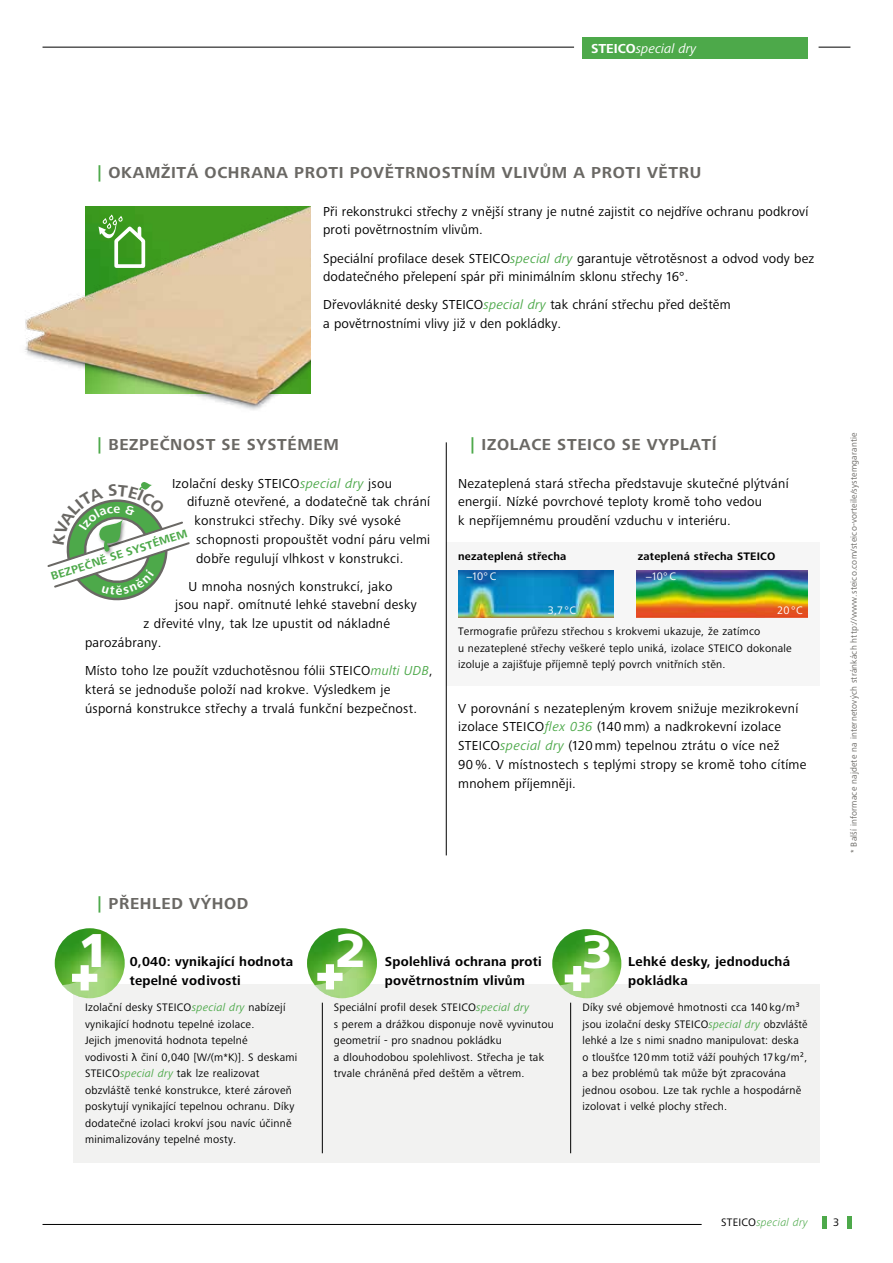
<style>
.page{position:relative;width:893px;height:1263px;background:#fff}
.page>*{position:absolute;margin:0;border:0;box-sizing:border-box;transform-origin:0 0}
.t1{font:800 49.35px "Frutiger Next Pro";color:#fff}
.t2{font:800 48.75px "Frutiger Next Pro";color:#fff}
.t3{font:700 16.5px "Frutiger Next Pro";letter-spacing:.04em;color:#6a6864}
._1_0_Copy{font:13.5px/18.8px "Frutiger Next Pro";letter-spacing:.02em;color:#000}
.t4{font:700 13.5px/18.8px "Frutiger Next Pro";letter-spacing:.02em;color:#000}
.t5{font:italic 13.5px "Frutiger Next Pro";color:#fff}
.t6{font:700 11.7px "Frutiger Next Pro";color:#4da94a}
._2_0_Copy_Marginalie{font:11.25px/16.5px "Frutiger Next Pro";letter-spacing:.02em;color:#000}
._2_0_Copy_Marginalie-2{font:700 11.25px "Frutiger Next Pro";letter-spacing:.02em;color:#000}
._2_0_Copy_Marginalie-3{font:11.25px "Frutiger Next Pro";color:#fff}
._2_0_Copy_Marginalie-4{font:italic 300 11.25px "Frutiger Next Pro";letter-spacing:.02em;color:#4da94a}
._2_0_Copy_Marginalie-5{font:9px "Frutiger Next Pro";letter-spacing:.02em;color:#6a6864}
.s1{font-weight:700;font-style:normal}
.s2{color:#4da94a}
.s3{font-style:italic;color:#4da94a}
.s4{font-family:"Myriad Pro"}
.s5{font-weight:400;font-style:normal;color:#000}
</style>
<div class="page">
<hr style="left:43px;top:47px;width:531px;height:1px;background:#000">
<hr style="left:819px;top:47px;width:31px;height:1px;background:#000">
<hr style="left:822px;top:1216px;width:4px;height:13px;background:#4da94a">
<div style="left:847px;top:1216px;width:5px;height:13px;background:#4da94a"></div>
<hr style="left:43px;top:1224px;width:659px;height:1px;background:#000">
<div style="left:583px;top:38px;width:225px;height:21px;background:#4da94a"></div>
<div style="left:73px;top:984px;width:747px;height:179px;background:#f2f2f1"></div>
<img style="left:25px;top:206px;width:285px;height:204px">
<img style="left:55px;top:928px;width:70px;height:70px;border-radius:35px">
<svg style="left:62px;top:939px;width:63px;height:59px"></svg>
<img style="left:307px;top:928px;width:70px;height:70px;border-radius:35px">
<svg style="left:314px;top:939px;width:63px;height:59px"></svg>
<img style="left:552px;top:929px;width:69px;height:69px;border-radius:35px">
<svg style="left:560px;top:939px;width:61px;height:59px"></svg>
<div style="left:446px;top:542px;width:374px;height:144px;background:#f6f6f6"></div>
<img style="left:458px;top:571px;width:155px;height:46px">
<img style="left:637px;top:571px;width:171px;height:46px">
<svg style="left:99px;top:214px;width:47px;height:54px"></svg>
<hr style="left:322px;top:1003px;width:1px;height:150px;background:#000">
<hr style="left:446px;top:442px;width:1px;height:413px;background:#000">
<hr style="left:570px;top:1003px;width:1px;height:150px;background:#000">
<svg style="left:47px;top:482px;width:143px;height:119px"></svg>
<p class="t5" style="left:591px;top:41px;width:107px"><span class="s1">STEICO</span>special dry</p>
<p class="t3" style="left:98px;top:163px;width:605px"><span class="s2">|</span> OKAMŽITÁ OCHRANA PROTI POVĚTRNOSTNÍM VLIVŮM A PROTI VĚTRU</p>
<p class="_1_0_Copy" style="left:323px;top:202px;width:487px">Při rekonstrukci střechy z vnější strany je nutné zajistit co nejdříve ochranu podkroví proti povětrnostním vlivům.</p>
<p class="_1_0_Copy" style="left:323px;top:249px;width:492px">Speciální profilace desek STEICO<span class="s3">special dry</span> garantuje větrotěsnost a odvod vody bez dodatečného přelepení spár při minimálním sklonu střechy 16°.</p>
<p class="_1_0_Copy" style="left:323px;top:296px;width:409px">Dřevovláknité desky STEICO<span class="s3">special dry</span> tak chrání střechu před deštěm a povětrnostními vlivy již v den pokládky.</p>
<p class="t3" style="left:98px;top:435px;width:243px"><span class="s2">|</span> BEZPEČNOST SE SYSTÉMEM</p>
<p class="_1_0_Copy" style="left:172px;top:474px;width:221px">Izolační desky STEICO<span class="s3">special dry</span> jsou</p>
<p class="_1_0_Copy" style="left:187px;top:492px;width:245px">difuzně otevřené, a dodatečně tak chrání</p>
<p class="_1_0_Copy" style="left:195px;top:511px;width:208px">konstrukci střechy. Díky své vysoké</p>
<p class="_1_0_Copy" style="left:196px;top:530px;width:236px">schopnosti propouštět vodní páru velmi</p>
<p class="_1_0_Copy" style="left:196px;top:549px;width:209px">dobře regulují vlhkost v konstrukci.</p>
<p class="_1_0_Copy" style="left:189px;top:577px;width:206px">U mnoha nosných konstrukcí, jako</p>
<p class="_1_0_Copy" style="left:175px;top:596px;width:243px">jsou např. omítnuté lehké stavební desky</p>
<p class="_1_0_Copy" style="left:144px;top:614px;width:248px">z dřevité vlny, tak lze upustit od nákladné</p>
<p class="_1_0_Copy" style="left:85px;top:633px;width:78px">parozábrany.</p>
<p class="_1_0_Copy" style="left:85px;top:661px;width:349px">Místo toho lze použít vzduchotěsnou fólii STEICO<span class="s3">multi UDB</span>, která se jednoduše položí nad krokve. Výsledkem je úsporná konstrukce střechy a trvalá funkční bezpečnost.</p>
<p class="t6" style="left:49px;top:570px;width:139px;rotate:-18deg">BEZPEČNĚ SE SYSTÉM EM</p>
<p class="t3" style="left:471px;top:435px;width:247px"><span class="s2">|</span> IZOLACE STEICO SE VYPLATÍ</p>
<p class="_1_0_Copy" style="left:458px;top:474px;width:332px">Nezateplená stará střecha představuje skutečné plýtvání energií. Nízké povrchové teploty kromě toho vedou<br>k nepříjemnému proudění vzduchu v interiéru.</p>
<p class="_2_0_Copy_Marginalie-2" style="left:458px;top:550px;width:110px">nezateplená střecha</p>
<p class="_2_0_Copy_Marginalie-2" style="left:638px;top:550px;width:139px">zateplená střecha STEICO</p>
<p class="_2_0_Copy_Marginalie-3" style="left:466px;top:570px;width:32px">−10° C</p>
<p class="_2_0_Copy_Marginalie-3" style="left:646px;top:570px;width:32px">−10° C</p>
<p class="_2_0_Copy_Marginalie-3" style="left:548px;top:604px;width:30px">3,7 °C</p>
<p class="_2_0_Copy_Marginalie-3" style="left:777px;top:604px;width:27px">20 °C</p>
<p class="_2_0_Copy_Marginalie" style="left:458px;top:623px;width:335px">Termografie průřezu střechou s krokvemi ukazuje, že zatímco<br>u nezateplené střechy veškeré teplo uniká, izolace STEICO dokonale izoluje a zajišťuje příjemně teplý povrch vnitřních stěn.</p>
<p class="_1_0_Copy" style="left:458px;top:699px;width:350px">V porovnání s nezatepleným krovem snižuje mezikrokevní izolace STEICO<span class="s3">flex 036</span> (140 mm) a nadkrokevní izolace STEICO<span class="s3">special dry</span> (120 mm) tepelnou ztrátu o více než<br>90 %. V místnostech s teplými stropy se kromě toho cítíme mnohem příjemněji.</p>
<p class="t3" style="left:98px;top:894px;width:152px"><span class="s2">|</span> PŘEHLED VÝHOD</p>
<p class="t1" style="left:78px;top:923px;width:32px">1</p>
<p class="t4" style="left:130px;top:952px;width:165px">0,040: vynikající hodnota tepelné vodivosti</p>
<p class="t1" style="left:336px;top:922px;width:32px">2</p>
<p class="t4" style="left:385px;top:952px;width:158px">Spolehlivá ochrana proti povětrnostním vlivům</p>
<p class="t2" style="left:582px;top:924px;width:32px">3</p>
<p class="t4" style="left:628px;top:952px;width:163px">Lehké desky, jednoduchá pokládka</p>
<p class="_2_0_Copy_Marginalie" style="left:85px;top:999px;width:214px">Izolační desky STEICO<span class="s3">special dry</span> nabízejí vynikající hodnotu tepelné izolace.<br>Jejich jmenovitá hodnota tepelné<br>vodivosti <span class="s4">λ</span> činí 0,040 [W/(m*K)]. S deskami STEICO<span class="s3">special dry</span> tak lze realizovat obzvláště tenké konstrukce, které zároveň poskytují vynikající tepelnou ochranu. Díky dodatečné izolaci krokví jsou navíc účinně minimalizovány tepelné mosty.</p>
<p class="_2_0_Copy_Marginalie" style="left:334px;top:999px;width:222px">Speciální profil desek STEICO<span class="s3">special dry<br></span>s perem a drážkou disponuje nově vyvinutou geometrií - pro snadnou pokládku<br>a dlouhodobou spolehlivost. Střecha je tak trvale chráněná před deštěm a větrem.</p>
<p class="_2_0_Copy_Marginalie" style="left:583px;top:999px;width:227px">Díky své objemové hmotnosti cca 140 kg/m³ jsou izolační desky STEICO<span class="s3">special dry</span> obzvláště lehké a lze s nimi snadno manipulovat: deska<br>o tloušťce 120 mm totiž váží pouhých 17 kg/m², a bez problémů tak může být zpracována jednou osobou. Lze tak rychle a hospodárně izolovat i velké plochy střech.</p>
<p class="_2_0_Copy_Marginalie-5" style="left:849px;top:853px;width:422px;rotate:-90deg">* Balší informace najdete na internetových stránkách http://www.steico.com/steico-vorteile/systemgarantie</p>
<p class="_2_0_Copy_Marginalie-4" style="left:721px;top:1216px;width:88px"><span class="s5">STEICO</span>special dry</p>
<p class="_2_0_Copy_Marginalie" style="left:833px;top:1214px;width:8px">3</p>
</div>
